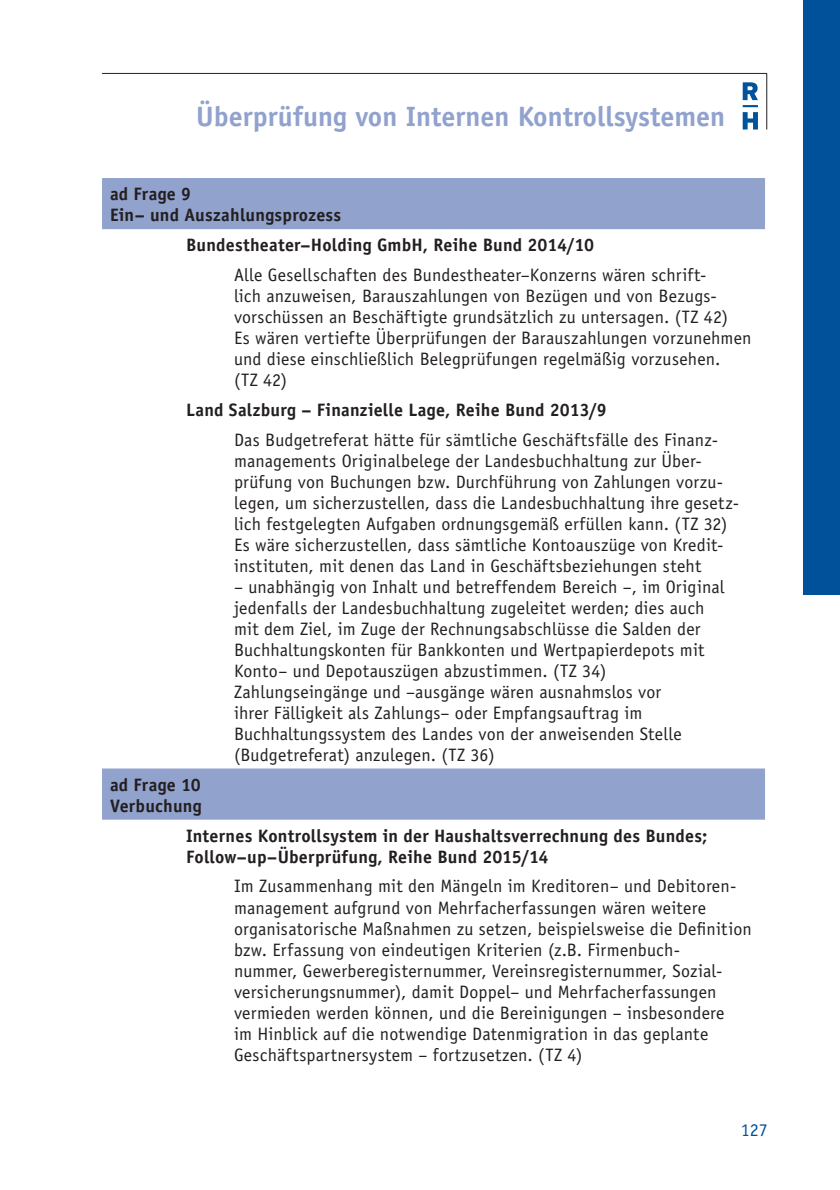
<style>
.page{position:relative;width:840px;height:1190px;background:#fff}
.page>*{position:absolute;margin:0;border:0;box-sizing:border-box;transform-origin:0 0}
.t1{font:700 28px "Officina Sans";color:#91a2ce}
.t2{font:18px/21px "Officina Sans";letter-spacing:.01em;color:#231f20}
.t3{font:700 18px/21px "Officina Sans";letter-spacing:.01em;color:#231f20}
.t4{font:18px "Officina Sans";color:#00529b}
</style>
<div class="page">
<hr style="left:102px;top:73px;width:665px;height:1px;background:#231f20">
<hr style="left:766px;top:73px;width:1px;height:57px;background:#231f20">
<svg style="left:743px;top:82px;width:15px;height:48px"></svg>
<div style="left:804px;top:0;width:36px;height:595px;background:#00519a"></div>
<svg style="left:102px;top:178px;width:663px;height:642px"></svg>
<h1 class="t1" style="left:196px;top:106px;width:530px">Überprüfung von Internen Kontrollsystemen</h1>
<p class="t3" style="left:110px;top:185px;width:233px">ad Frage 9<br>Ein– und Auszahlungsprozess</p>
<p class="t3" style="left:186px;top:236px;width:410px">Bundestheater–Holding GmbH, Reihe Bund 2014/10</p>
<p class="t2" style="left:234px;top:266px;width:519px">Alle Gesellschaften des Bundestheater–Konzerns wären schrift-<br>lich anzuweisen, Barauszahlungen von Bezügen und von Bezugs&shy;vorschüssen an Beschäftigte grundsätzlich zu untersagen. (TZ 42)<br>Es wären vertiefte Überprüfungen der Barauszahlungen vorzunehmen und diese einschließlich Belegprüfungen regelmäßig vorzusehen.<br>(TZ 42)</p>
<p class="t3" style="left:186px;top:401px;width:422px">Land Salzburg – Finanzielle Lage, Reihe Bund 2013/9</p>
<p class="t2" style="left:234px;top:430px;width:506px">Das Budgetreferat hätte für sämtliche Geschäftsfälle des Finanz&shy;managements Originalbelege der Landesbuchhaltung zur Über&shy;prüfung von Buchungen bzw. Durchführung von Zahlungen vorzu&shy;legen, um sicherzustellen, dass die Landesbuchhaltung ihre gesetz&shy;lich festgelegten Aufgaben ordnungsgemäß erfüllen kann. (TZ 32)<br>Es wäre sicherzustellen, dass sämtliche Kontoauszüge von Kredit&shy;instituten, mit denen das Land in Geschäftsbeziehungen steht</p>
<p class="t2" style="left:234px;top:577px;width:492px">– unabhängig von Inhalt und betreffendem Bereich –, im Original jedenfalls der Landesbuchhaltung zugeleitet werden; dies auch mit dem Ziel, im Zuge der Rechnungsabschlüsse die Salden der Buchhaltungskonten für Bankkonten und Wertpapierdepots mit Konto– und Depotauszügen abzustimmen. (TZ 34)<br>Zahlungseingänge und –ausgänge wären ausnahmslos vor<br>ihrer Fälligkeit als Zahlungs– oder Empfangsauftrag im Buchhaltungssystem des Landes von der anweisenden Stelle (Budgetreferat) anzulegen. (TZ 36)</p>
<p class="t3" style="left:110px;top:776px;width:93px">ad Frage 10<br>Verbuchung</p>
<p class="t3" style="left:186px;top:827px;width:523px">Internes Kontrollsystem in der Haushaltsverrechnung des Bundes;<br>Follow–up–Überprüfung, Reihe Bund 2015/14</p>
<p class="t2" style="left:234px;top:877px;width:519px">Im Zusammenhang mit den Mängeln im Kreditoren– und Debitoren&shy;management aufgrund von Mehrfacherfassungen wären weitere organisatorische Maßnahmen zu setzen, beispielsweise die Definition bzw. Erfassung von eindeutigen Kriterien (z.B. Firmenbuch-<br>nummer, Gewerberegisternummer, Vereinsregisternummer, Sozial&shy;versicherungsnummer), damit Doppel– und Mehrfacherfassungen vermieden werden können, und die Bereinigungen – insbesondere<br>im Hinblick auf die notwendige Datenmigration in das geplante Geschäftspartnersystem – fortzusetzen. (TZ 4)</p>
<p class="t4" style="left:741px;top:1123px;width:28px">127</p>
</div>
